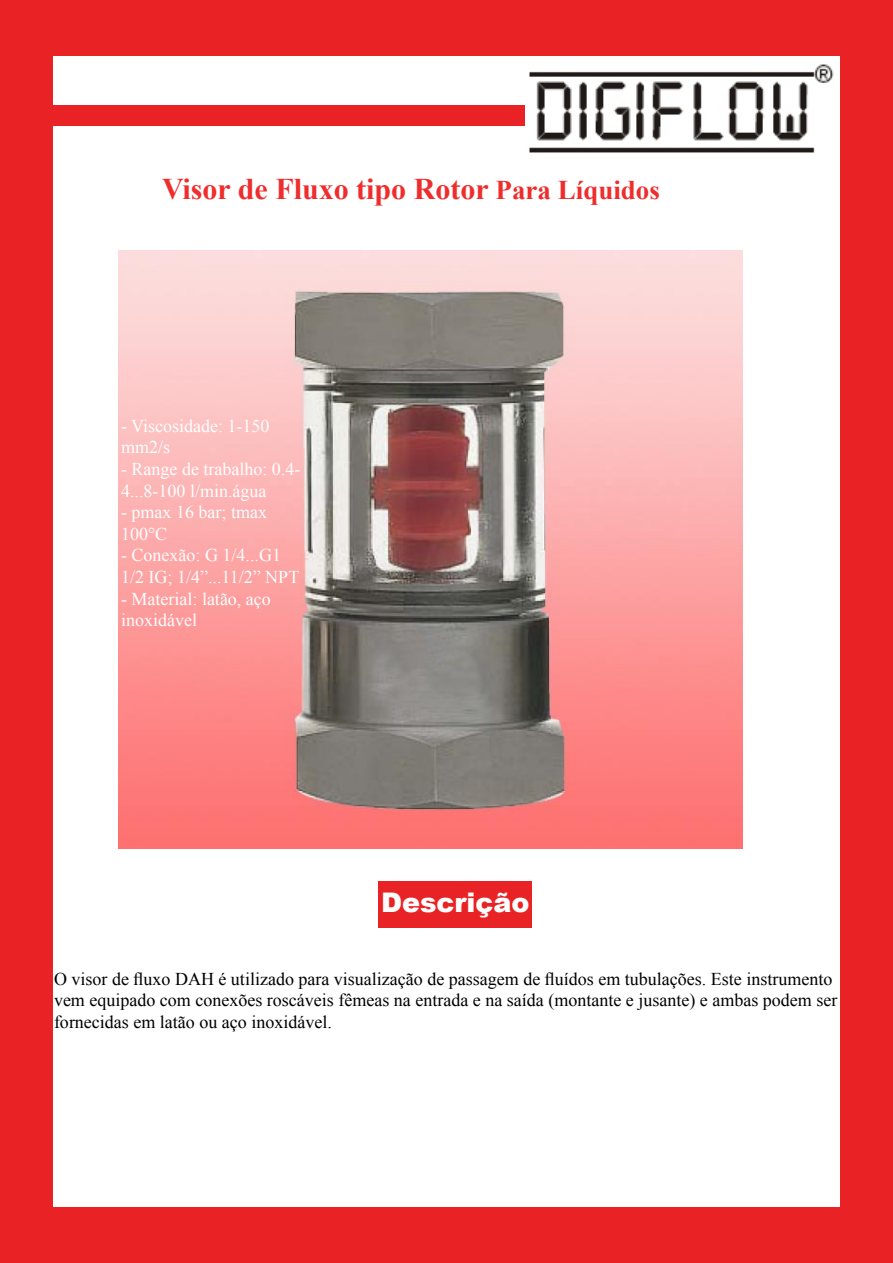
<style>
.page{position:relative;width:893px;height:1263px;background:#fff}
.page>*{position:absolute;margin:0;border:0;box-sizing:border-box;transform-origin:0 0}
.t1{font:700 30px "Times New Roman";color:#ee2d2c}
.t2{font:900 27px "Arial";color:#fff}
.t3{font:18px/21.6px "Times New Roman";color:#000}
.t4{font:18px/21.6px "Times New Roman";color:#fff}
.s1{font-size:27px}
</style>
<div class="page">
<div style="left:0;top:0;width:893px;height:55px;background:#e92325"></div>
<div style="left:0;top:1208px;width:893px;height:55px;background:#e92325"></div>
<div style="left:0;top:0;width:52px;height:1263px;background:#e92325"></div>
<div style="left:841px;top:0;width:52px;height:1263px;background:#e92325"></div>
<div style="left:0;top:106px;width:526px;height:20px;background:#e92325"></div>
<img style="left:525px;top:64px;width:309px;height:89px">
<img style="left:118px;top:250px;width:624px;height:598px">
<div style="left:379px;top:881px;width:153px;height:47px;background:#e92325"></div>
<h1 class="t1" style="left:162px;top:168px;width:499px">Visor de Fluxo tipo Rotor <span class="s1">Para Líquidos</span></h1>
<p class="t4" style="left:121px;top:415px;width:150px">- Viscosidade: 1-150 mm2/s</p>
<p class="t4" style="left:121px;top:458px;width:181px">- Range de trabalho: 0.4-<br>4...8-100 l/min.água</p>
<p class="t4" style="left:121px;top:501px;width:147px">- pmax 16 bar; tmax<br>100°C</p>
<p class="t4" style="left:121px;top:544px;width:180px">- Conexão: G 1/4...G1<br>1/2 IG; 1/4”...11/2” NPT</p>
<p class="t4" style="left:121px;top:587px;width:151px">- Material: latão, aço inoxidável</p>
<h2 class="t2" style="left:381px;top:883px;width:150px">Descrição</h2>
<p class="t3" style="left:54px;top:967px;width:785px">O visor de fluxo DAH é utilizado para visualização de passagem de fluídos em tubulações. Este instrumento vem equipado com conexões roscáveis fêmeas na entrada e na saída (montante e jusante) e ambas podem ser fornecidas em latão ou aço inoxidável.</p>
</div>
